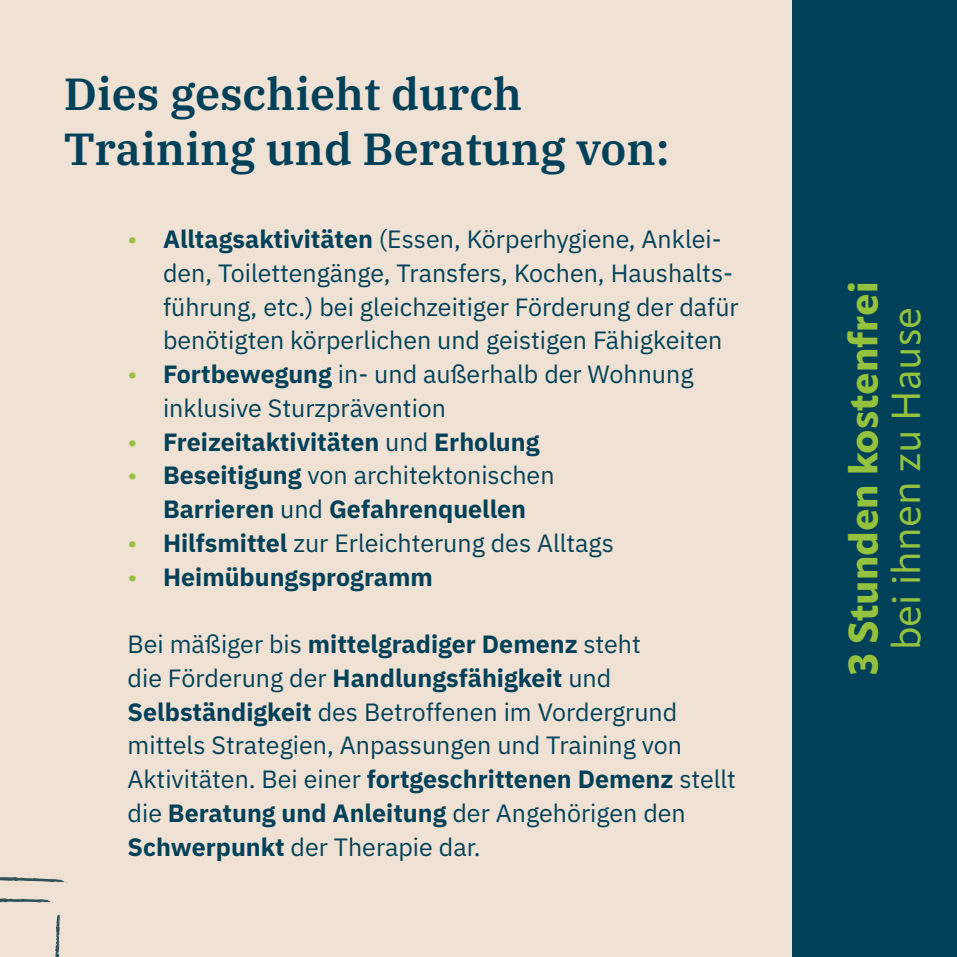
<style>
.page{position:relative;width:957px;height:957px;background:#efe1d3}
.page>*{position:absolute;margin:0;border:0;box-sizing:border-box;transform-origin:0 0}
.t1{font:600 45px/55px "IBM Plex Serif";color:#004159}
.t2{font:800 40px "Apparat";color:#95c23e}
.t3{font:40px "Apparat";color:#95c23e}
.t4{font:25px/33.8px "IBM Plex Sans";color:#004159}
.t5{font:700 25px/33.8px "IBM Plex Sans";color:#004159;text-align:center}
.s1{color:#95c23e}
.s2{font-weight:700}
.s3{font-weight:400;color:#95c23e}
.s4{font-weight:400}
</style>
<div class="page">
<svg style="left:0;top:877px;width:67px;height:6px"></svg>
<svg style="left:0;top:898px;width:53px;height:5px"></svg>
<svg style="left:55px;top:914px;width:5px;height:43px"></svg>
<div style="left:793px;top:0;width:164px;height:957px;background:#004159"></div>
<hr style="left:956px;top:0;width:1px;height:957px;background:#95c23e">
<h1 class="t1" style="left:64px;top:63px;width:607px">Dies geschieht durch<br>Training und Beratung von:</h1>
<p class="t4" style="left:163px;top:220px;width:577px;text-indent:-35px"><span class="s1">•</span> <span class="s2">Alltagsaktivitäten</span> (Essen, Körperhygiene, Anklei&shy;den, Toilettengänge, Transfers, Kochen, Haushalts&shy;führung, etc.) bei gleichzeitiger Förderung der dafür benötigten körperlichen und geistigen Fähigkeiten</p>
<p class="t4" style="left:163px;top:355px;width:532px;text-indent:-35px"><span class="s1">•</span> <span class="s2">Fortbewegung</span> in- und außerhalb der Wohnung inklusive Sturzprävention</p>
<p class="t5" style="left:128px;top:423px;width:413px"><span class="s3">•</span> Freizeitaktivitäten <span class="s4">und</span> Erholung</p>
<p class="t5" style="left:128px;top:456px;width:428px"><span class="s3">•</span> Beseitigung <span class="s4">von architektonischen<br></span>Barrieren <span class="s4">und</span> Gefahrenquellen</p>
<p class="t4" style="left:128px;top:524px;width:488px"><span class="s1">•</span> <span class="s2">Hilfsmittel</span> zur Erleichterung des Alltags</p>
<p class="t5" style="left:128px;top:558px;width:307px"><span class="s3">•</span> Heimübungsprogramm</p>
<p class="t4" style="left:128px;top:625px;width:610px">Bei mäßiger bis <span class="s2">mittelgradiger Demenz</span> steht<br>die Förderung der <span class="s2">Handlungsfähigkeit</span> und <span class="s2">Selbständigkeit</span> des Betroffenen im Vordergrund mittels Strategien, Anpassungen und Training von Aktivitäten. Bei einer <span class="s2">fortgeschrittenen Demenz</span> stellt die <span class="s2">Beratung und Anleitung</span> der Angehörigen den <span class="s2">Schwerpunkt</span> der Therapie dar.</p>
<h2 class="t2" style="left:839px;top:675px;width:395px;rotate:-90deg">3 Stunden kostenfrei</h2>
<h2 class="t3" style="left:882px;top:650px;width:345px;rotate:-90deg">bei ihnen zu Hause</h2>
</div>
